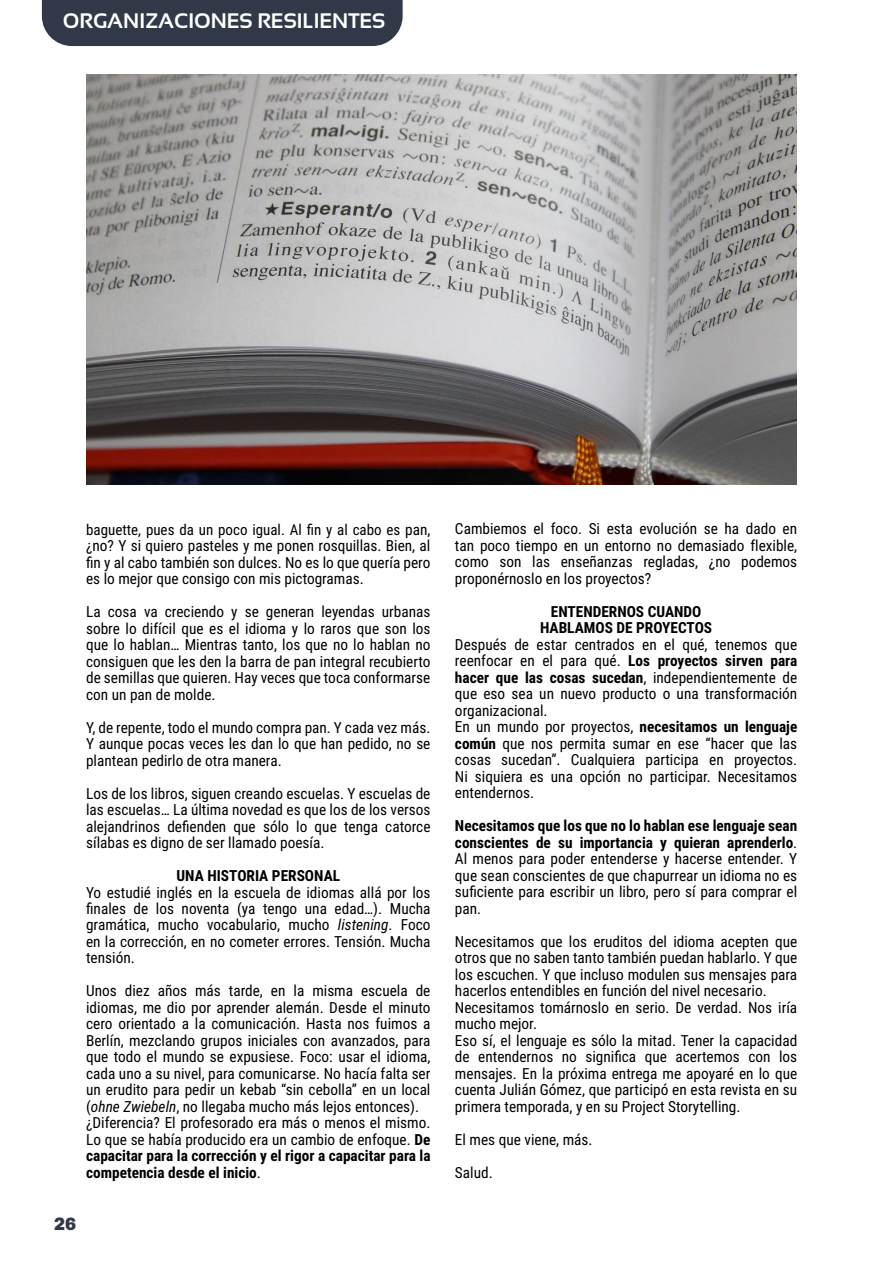
<style>
.page{position:relative;width:893px;height:1263px;background:#fff}
.page>*{position:absolute;margin:0;border:0;box-sizing:border-box;transform-origin:0 0}
.t1{font:700 21px "Sansation";color:#fff}
.t2{font:900 18px "Chivo";color:#313948}
.t3{font:15.3px/16.5px "Roboto Condensed";color:#000;text-align:justify}
.t4{font:700 15.3px/16.5px "Roboto Condensed";color:#000;text-align:center}
.t5{font:15px "Roboto Condensed";color:#000}
.s1{font-size:15.3px}
.s2{font-style:italic}
.s3{font-weight:700}
</style>
<div class="page">
<div style="left:42px;top:0;width:361px;height:46px;background:#313948"></div>
<img style="left:86px;top:74px;width:710px;height:411px">
<h1 class="t1" style="left:63px;top:9px;width:324px">ORGANIZACIONES RESILIENTES</h1>
<p class="t5" style="left:86px;top:519px;width:346px">baguette, pues da un poco igual. Al fin y al cabo es <span class="s1">pan,</span></p>
<p class="t3" style="left:86px;top:537px;width:346px">¿no? Y si quiero pasteles y me ponen rosquillas. Bien, al fin y al cabo también son dulces. No es lo que quería pero es lo mejor que consigo con mis pictogramas.</p>
<p class="t3" style="left:86px;top:603px;width:346px">La cosa va creciendo y se generan leyendas urbanas sobre lo difícil que es el idioma y lo raros que son los que lo hablan… Mientras tanto, los que no lo hablan no consiguen que les den la barra de pan integral recubierto de semillas que quieren. Hay veces que toca conformarse con un pan de molde.</p>
<p class="t3" style="left:86px;top:718px;width:346px">Y, de repente, todo el mundo compra pan. Y cada vez más.<br>Y aunque pocas veces les dan lo que han pedido, no se plantean pedirlo de otra manera.</p>
<p class="t3" style="left:86px;top:784px;width:346px">Los de los libros, siguen creando escuelas. Y escuelas de las escuelas… La última novedad es que los de los versos alejandrinos defienden que sólo lo que tenga catorce sílabas es digno de ser llamado poesía.</p>
<p class="t4" style="left:177px;top:867px;width:165px">UNA HISTORIA PERSONAL</p>
<p class="t3" style="left:86px;top:883px;width:346px">Yo estudié inglés en la escuela de idiomas allá por los finales de los noventa (ya tengo una edad…). Mucha gramática, mucho vocabulario, mucho <span class="s2">listening</span>. Foco en la corrección, en no cometer errores. Tensión. Mucha tensión.</p>
<p class="t3" style="left:86px;top:982px;width:346px;text-align:left">Unos diez años más tarde, en la misma escuela de idiomas, me dio por aprender alemán. Desde el minuto cero orientado a la comunicación. Hasta nos fuimos a Berlín, mezclando grupos iniciales con avanzados, para que todo el mundo se expusiese. Foco: usar el idioma, cada uno a su nivel, para comunicarse. No hacía falta ser un erudito para pedir un kebab “sin cebolla” en un local (<span class="s2">ohne Zwiebeln</span>, no llegaba mucho más lejos entonces). ¿Diferencia? El profesorado era más o menos el mismo.<br>Lo que se había producido era un cambio de enfoque. <span class="s3">De capacitar para la corrección y el rigor a capacitar para la competencia desde el inicio</span>.</p>
<p class="t2" style="left:54px;top:1210px;width:24px">26</p>
<p class="t3" style="left:455px;top:520px;width:344px">Cambiemos el foco. Si esta evolución se ha dado en tan poco tiempo en un entorno no demasiado flexible, como son las enseñanzas regladas, ¿no podemos proponérnoslo en los proyectos?</p>
<p class="t4" style="left:540px;top:603px;width:174px">ENTENDERNOS CUANDO<br>HABLAMOS DE PROYECTOS</p>
<p class="t3" style="left:455px;top:635px;width:344px;text-align:left">Después de estar centrados en el qué, tenemos que reenfocar en el para qué. <span class="s3">Los proyectos sirven para hacer que las cosas sucedan</span>, independientemente de que eso sea un nuevo producto o una transformación organizacional.<br>En un mundo por proyectos, <span class="s3">necesitamos un lenguaje común</span> que nos permita sumar en ese “hacer que las cosas sucedan”. Cualquiera participa en proyectos.<br>Ni siquiera es una opción no participar. Necesitamos entendernos.</p>
<p class="t3" style="left:455px;top:817px;width:344px"><span class="s3">Necesitamos que los que no lo hablan ese lenguaje sean conscientes de su importancia y quieran aprenderlo</span>.<br>Al menos para poder entenderse y hacerse entender. Y que sean conscientes de que chapurrear un idioma no es suficiente para escribir un libro, pero sí para comprar el pan.</p>
<p class="t3" style="left:455px;top:932px;width:344px;text-align:left">Necesitamos que los eruditos del idioma acepten que otros que no saben tanto también puedan hablarlo. Y que los escuchen. Y que incluso modulen sus mensajes para hacerlos entendibles en función del nivel necesario.<br>Necesitamos tomárnoslo en serio. De verdad. Nos iría mucho mejor.<br>Eso sí, el lenguaje es sólo la mitad. Tener la capacidad de entendernos no significa que acertemos con los mensajes. En la próxima entrega me apoyaré en lo que cuenta Julián Gómez, que participó en esta revista en su primera temporada, y en su Project Storytelling.</p>
<p class="t3" style="left:455px;top:1122px;width:139px;line-height:33px">El mes que viene, más.<br>Salud.</p>
</div>
